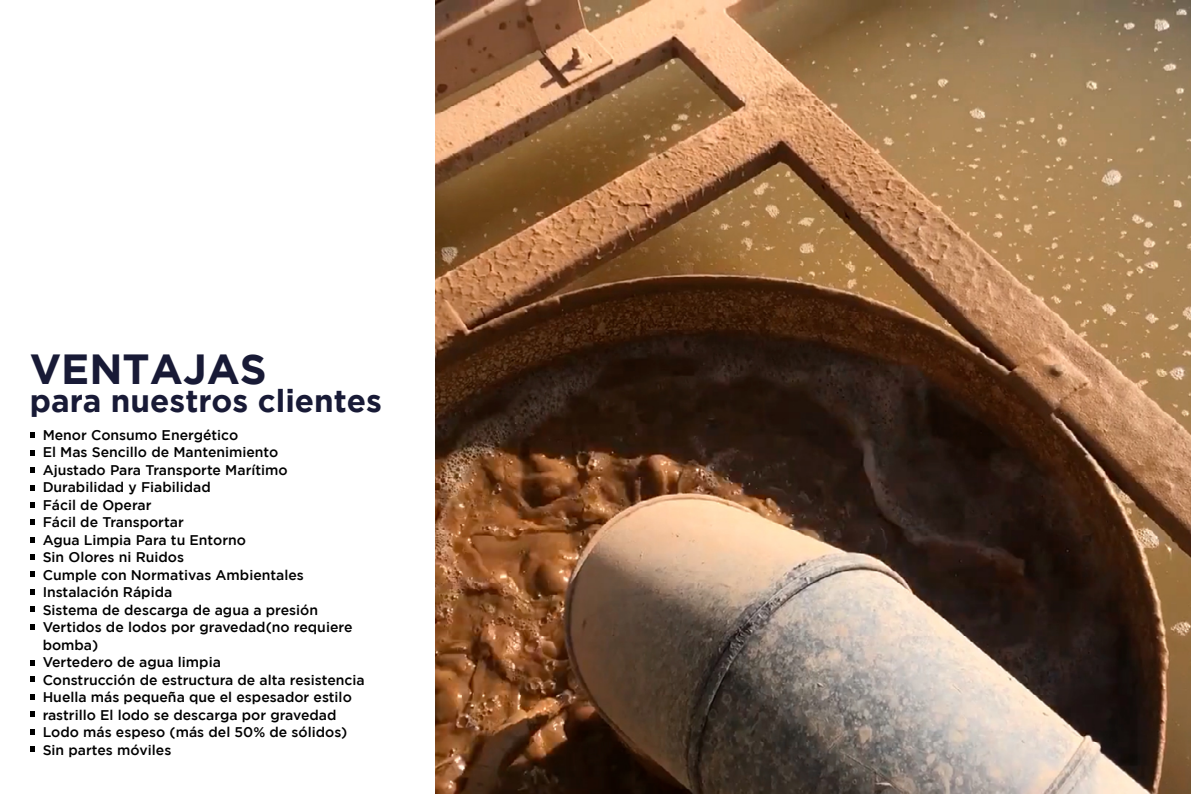
<style>
.page{position:relative;width:1191px;height:794px;background:#fff}
.page>*{position:absolute;margin:0;border:0;box-sizing:border-box;transform-origin:0 0}
.t1{font:700 42px "Gotham";color:#181a36}
.t2{font:700 31.5px "Gotham";color:#181a36}
.t3{font:500 14px/17.5px "Gotham";color:#000}
</style>
<div class="page">
<svg style="left:30px;top:433px;width:5px;height:5px"></svg>
<svg style="left:30px;top:450px;width:5px;height:5px"></svg>
<svg style="left:30px;top:467px;width:5px;height:6px"></svg>
<svg style="left:30px;top:485px;width:5px;height:5px"></svg>
<svg style="left:30px;top:502px;width:5px;height:5px"></svg>
<svg style="left:30px;top:520px;width:5px;height:5px"></svg>
<svg style="left:30px;top:537px;width:5px;height:5px"></svg>
<svg style="left:30px;top:554px;width:5px;height:5px"></svg>
<svg style="left:30px;top:572px;width:5px;height:5px"></svg>
<svg style="left:30px;top:589px;width:5px;height:5px"></svg>
<svg style="left:30px;top:606px;width:5px;height:6px"></svg>
<svg style="left:30px;top:624px;width:5px;height:5px"></svg>
<svg style="left:30px;top:660px;width:5px;height:5px"></svg>
<svg style="left:30px;top:677px;width:5px;height:5px"></svg>
<svg style="left:30px;top:694px;width:5px;height:5px"></svg>
<svg style="left:30px;top:712px;width:5px;height:5px"></svg>
<svg style="left:30px;top:729px;width:5px;height:5px"></svg>
<svg style="left:30px;top:746px;width:5px;height:6px"></svg>
<img style="left:435px;top:0;width:756px;height:794px">
<h1 class="t1" style="left:30px;top:345px;width:238px">VENTAJAS</h1>
<h2 class="t2" style="left:30px;top:383px;width:354px">para nuestros clientes</h2>
<p class="t3" style="left:43px;top:426px;width:323px">Menor Consumo Energético<br>El Mas Sencillo de Mantenimiento<br>Ajustado Para Transporte Marítimo<br>Durabilidad y Fiabilidad<br>Fácil de Operar<br>Fácil de Transportar<br>Agua Limpia Para tu Entorno<br>Sin Olores ni Ruidos<br>Cumple con Normativas Ambientales<br>Instalación Rápida<br>Sistema de descarga de agua a presión<br>Vertidos de lodos por gravedad(no requiere bomba)<br>Vertedero de agua limpia<br>Construcción de estructura de alta resistencia<br>Huella más pequeña que el espesador estilo rastrillo El lodo se descarga por gravedad<br>Lodo más espeso (más del 50% de sólidos)<br>Sin partes móviles</p>
</div>
